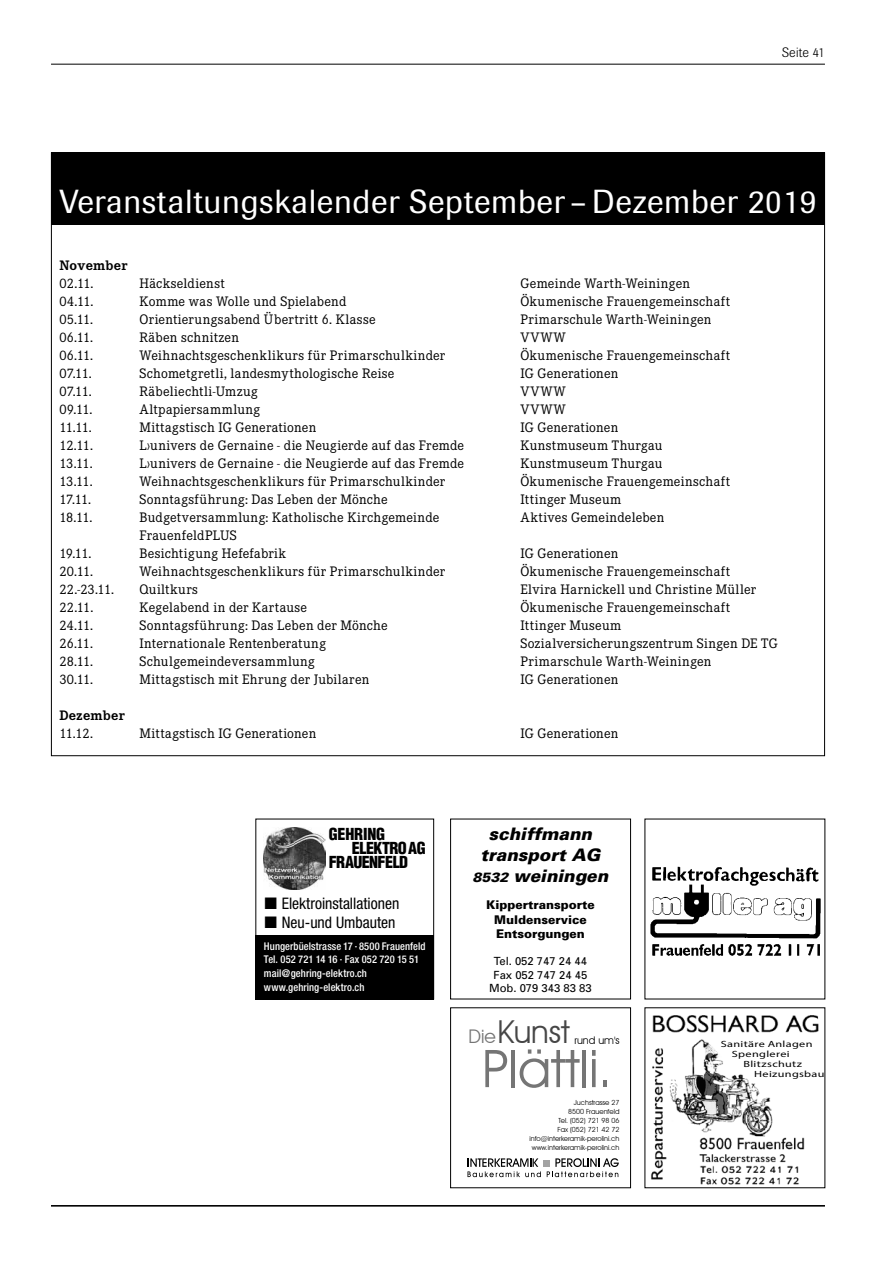
<style>
.page{position:relative;width:893px;height:1263px;background:#fff}
.page>*{position:absolute;margin:0;border:0;box-sizing:border-box;transform-origin:0 0}
.t1{font:52.2px "Avant Garde IT Cby BT";color:#757575}
.t2{font:33px "Imago";letter-spacing:.02em;color:#fff}
.t3{font:31.65px "Avant Garde IT Cby BT";color:#464646}
.t4{font:18.75px "Avant Garde IT Cby BT";color:#757575}
.t5{font:italic 900 17.25px/20.7px "Univers";color:#000;text-align:center}
.t6{font:900 condensed 16.2px "Helvetica";letter-spacing:-.025em;color:#000}
.t7{font:condensed 15.9px/19px "Helvetica Neue";color:#000}
.t8{font:13.5px "Corporate EBQ";letter-spacing:.025em;color:#000}
.t9{font:700 13.5px "Corporate EBQ";letter-spacing:.02em;color:#000}
.t10{font:300 13.5px "Imago";letter-spacing:.015em;color:#000}
.t11{font:900 12px/14.4px "Univers";color:#000;text-align:center}
.t12{font:11.25px/13.5px "Univers";color:#000;text-align:center}
.t13{font:500 condensed 10.65px/13.6px "Helvetica Neue";letter-spacing:.005em;color:#fff}
.t14{font:10.5px "Avant Garde IT Cby BT";color:#000}
.t15{font:9px/10.2px "Myriad Pro";letter-spacing:.03em;color:#000;scale:1.36 1}
.t16{font:7.05px/8.2px "Avant Garde IT Cby BT";color:#000;text-align:right}
.s1{font-size:13.5px}
</style>
<div class="page">
<hr style="left:51px;top:64px;width:774px;height:1px;background:#000">
<hr style="left:51px;top:1205px;width:774px;height:1px;background:#000">
<div style="left:51px;top:152px;width:774px;height:72px;background:#000"></div>
<img style="left:650px;top:857px;width:176px;height:109px">
<img style="left:651px;top:1015px;width:168px;height:170px">
<svg style="left:710px;top:1037px;width:109px;height:51px"></svg>
<svg style="left:467px;top:1013px;width:165px;height:168px"></svg>
<div style="left:450px;top:1007px;width:181px;height:181px;border:1px solid #000"></div>
<div style="left:450px;top:819px;width:181px;height:180px;border:1px solid #000"></div>
<img style="left:264px;top:827px;width:62px;height:63px">
<div style="left:255px;top:935px;width:179px;height:64px;background:#000"></div>
<div style="left:255px;top:819px;width:179px;height:180px;border:1px solid #000"></div>
<p class="t10" style="left:782px;top:45px;width:44px">Seite 41</p>
<h2 class="t2" style="left:60px;top:182px;width:759px">Veranstaltungskalender September –Dezember 2019</h2>
<p class="t9" style="left:60px;top:257px;width:69px">November</p>
<p class="t8" style="left:60px;top:275px;width:35px">02.11.</p>
<p class="t8" style="left:140px;top:275px;width:87px">Häckseldienst</p>
<p class="t8" style="left:521px;top:275px;width:171px">Gemeinde Warth-Weiningen</p>
<p class="t8" style="left:60px;top:293px;width:35px">04.11.</p>
<p class="t8" style="left:140px;top:293px;width:208px">Komme was Wolle und Spielabend</p>
<p class="t8" style="left:521px;top:293px;width:211px">Ökumenische Frauengemeinschaft</p>
<p class="t8" style="left:60px;top:311px;width:35px">05.11.</p>
<p class="t8" style="left:140px;top:311px;width:238px">Orientierungsabend Übertritt 6. Klasse</p>
<p class="t8" style="left:521px;top:311px;width:193px">Primarschule Warth-Weiningen</p>
<p class="t8" style="left:60px;top:329px;width:35px">06.11.</p>
<p class="t8" style="left:140px;top:329px;width:101px">Räben schnitzen</p>
<p class="t8" style="left:521px;top:329px;width:47px">VVWW</p>
<p class="t8" style="left:60px;top:347px;width:35px">06.11.</p>
<p class="t8" style="left:140px;top:347px;width:307px">Weihnachtsgeschenklikurs für Primarschulkinder</p>
<p class="t8" style="left:521px;top:347px;width:211px">Ökumenische Frauengemeinschaft</p>
<p class="t8" style="left:60px;top:365px;width:34px">07.11.</p>
<p class="t8" style="left:140px;top:365px;width:257px">Schometgretli, landesmythologische Reise</p>
<p class="t8" style="left:521px;top:365px;width:99px">IG Generationen</p>
<p class="t8" style="left:60px;top:383px;width:34px">07.11.</p>
<p class="t8" style="left:140px;top:383px;width:120px">Räbeliechtli-Umzug</p>
<p class="t8" style="left:520px;top:383px;width:47px">VVWW</p>
<p class="t8" style="left:60px;top:401px;width:34px">09.11.</p>
<p class="t8" style="left:140px;top:401px;width:122px">Altpapiersammlung</p>
<p class="t8" style="left:520px;top:401px;width:47px">VVWW</p>
<p class="t8" style="left:60px;top:419px;width:34px">11.11.</p>
<p class="t8" style="left:140px;top:419px;width:178px">Mittagstisch IG Generationen</p>
<p class="t8" style="left:520px;top:419px;width:99px">IG Generationen</p>
<p class="t8" style="left:60px;top:437px;width:35px">12.11.</p>
<p class="t8" style="left:140px;top:437px;width:326px">L›univers de Gernaine - die Neugierde auf das Fremde</p>
<p class="t8" style="left:520px;top:437px;width:144px">Kunstmuseum Thurgau</p>
<p class="t8" style="left:60px;top:455px;width:35px">13.11.</p>
<p class="t8" style="left:140px;top:455px;width:326px">L›univers de Gernaine - die Neugierde auf das Fremde</p>
<p class="t8" style="left:520px;top:455px;width:144px">Kunstmuseum Thurgau</p>
<p class="t8" style="left:60px;top:473px;width:35px">13.11.</p>
<p class="t8" style="left:140px;top:473px;width:307px">Weihnachtsgeschenklikurs für Primarschulkinder</p>
<p class="t8" style="left:520px;top:473px;width:211px">Ökumenische Frauengemeinschaft</p>
<p class="t8" style="left:60px;top:491px;width:33px">17.11.</p>
<p class="t8" style="left:140px;top:491px;width:250px">Sonntagsführung: Das Leben der Mönche</p>
<p class="t8" style="left:520px;top:491px;width:102px">Ittinger Museum</p>
<p class="t8" style="left:60px;top:509px;width:35px">18.11.</p>
<p class="t8" style="left:140px;top:509px;width:301px">Budgetversammlung: Katholische Kirchgemeinde</p>
<p class="t8" style="left:520px;top:509px;width:145px">Aktives Gemeindeleben</p>
<p class="t8" style="left:140px;top:527px;width:99px">FrauenfeldPLUS</p>
<p class="t8" style="left:60px;top:545px;width:33px">19.11.</p>
<p class="t8" style="left:140px;top:545px;width:148px">Besichtigung Hefefabrik</p>
<p class="t8" style="left:521px;top:545px;width:99px">IG Generationen</p>
<p class="t8" style="left:60px;top:563px;width:35px">20.11.</p>
<p class="t8" style="left:140px;top:563px;width:307px">Weihnachtsgeschenklikurs für Primarschulkinder</p>
<p class="t8" style="left:521px;top:563px;width:211px">Ökumenische Frauengemeinschaft</p>
<p class="t8" style="left:60px;top:581px;width:56px">22.-23.11.</p>
<p class="t8" style="left:140px;top:581px;width:60px">Quiltkurs</p>
<p class="t8" style="left:521px;top:581px;width:237px">Elvira Harnickell und Christine Müller</p>
<p class="t8" style="left:60px;top:599px;width:35px">22.11.</p>
<p class="t8" style="left:140px;top:599px;width:169px">Kegelabend in der Kartause</p>
<p class="t8" style="left:521px;top:599px;width:211px">Ökumenische Frauengemeinschaft</p>
<p class="t8" style="left:60px;top:617px;width:35px">24.11.</p>
<p class="t8" style="left:140px;top:617px;width:250px">Sonntagsführung: Das Leben der Mönche</p>
<p class="t8" style="left:521px;top:617px;width:102px">Ittinger Museum</p>
<p class="t8" style="left:60px;top:635px;width:35px">26.11.</p>
<p class="t8" style="left:140px;top:635px;width:188px">Internationale Rentenberatung</p>
<p class="t8" style="left:521px;top:635px;width:259px">Sozialversicherungszentrum Singen DE TG</p>
<p class="t8" style="left:60px;top:653px;width:35px">28.11.</p>
<p class="t8" style="left:140px;top:653px;width:177px">Schulgemeindeversammlung</p>
<p class="t8" style="left:521px;top:653px;width:193px">Primarschule Warth-Weiningen</p>
<p class="t8" style="left:60px;top:671px;width:35px">30.11.</p>
<p class="t8" style="left:140px;top:671px;width:231px">Mittagstisch mit Ehrung der Jubilaren</p>
<p class="t8" style="left:521px;top:671px;width:99px">IG Generationen</p>
<p class="t9" style="left:60px;top:707px;width:67px">Dezember</p>
<p class="t8" style="left:60px;top:725px;width:35px">11.12.</p>
<p class="t8" style="left:140px;top:725px;width:178px">Mittagstisch IG Generationen</p>
<p class="t8" style="left:521px;top:725px;width:99px">IG Generationen</p>
<p class="t6" style="left:329px;top:824px;width:58px">GEHRING</p>
<p class="t6" style="left:352px;top:838px;width:76px">ELEKTRO AG</p>
<p class="t6" style="left:329px;top:852px;width:81px">FRAUENFELD</p>
<p class="t7" style="left:282px;top:893px;width:119px">Elektroinstallationen<br>Neu-und Umbauten</p>
<p class="t13" style="left:264px;top:939px;width:163px">Hungerbüelstrasse 17 · 8500 Frauenfeld<br>Tel. 052 721 14 16 · Fax 052 720 15 51 mail@gehring-elektro.ch www.gehring-elektro.ch</p>
<p class="t5" style="left:472px;top:823px;width:137px">schiffmann transport AG<br><span class="s1">8532</span> weiningen</p>
<p class="t11" style="left:486px;top:898px;width:110px">Kippertransporte<br>Muldenservice<br>Entsorgungen</p>
<p class="t12" style="left:489px;top:954px;width:104px">Tel. 052 747 24 44<br>Fax 052 747 24 45<br>Mob. 079 343 83 83</p>
<h3 class="t3" style="left:498px;top:1013px;width:74px">Kunst</h3>
<h3 class="t4" style="left:469px;top:1025px;width:29px">Die</h3>
<p class="t14" style="left:574px;top:1034px;width:47px">rund um's</p>
<h1 class="t1" style="left:482px;top:1037px;width:131px">Plättli.</h1>
<p class="t16" style="left:568px;top:1098px;width:53px">Juchstrasse 27<br>8500 Frauenfeld</p>
<p class="t16" style="left:558px;top:1116px;width:63px;text-align:left">Tel. (052) 721 98 06<br>Fax (052) 721 42 72</p>
<p class="t16" style="left:529px;top:1134px;width:91px;text-align:center">info@interkeramik-perolini.ch www.interkeramik-perolini.ch</p>
<p class="t15" style="left:732px;top:1038px;width:61px;text-indent:-11px">Sanitäre Anlagen<br>Spenglerei</p>
<p class="t15" style="left:754px;top:1059px;width:53px;text-indent:-11px">Blitzschutz<br>Heizungsbau</p>
</div>
